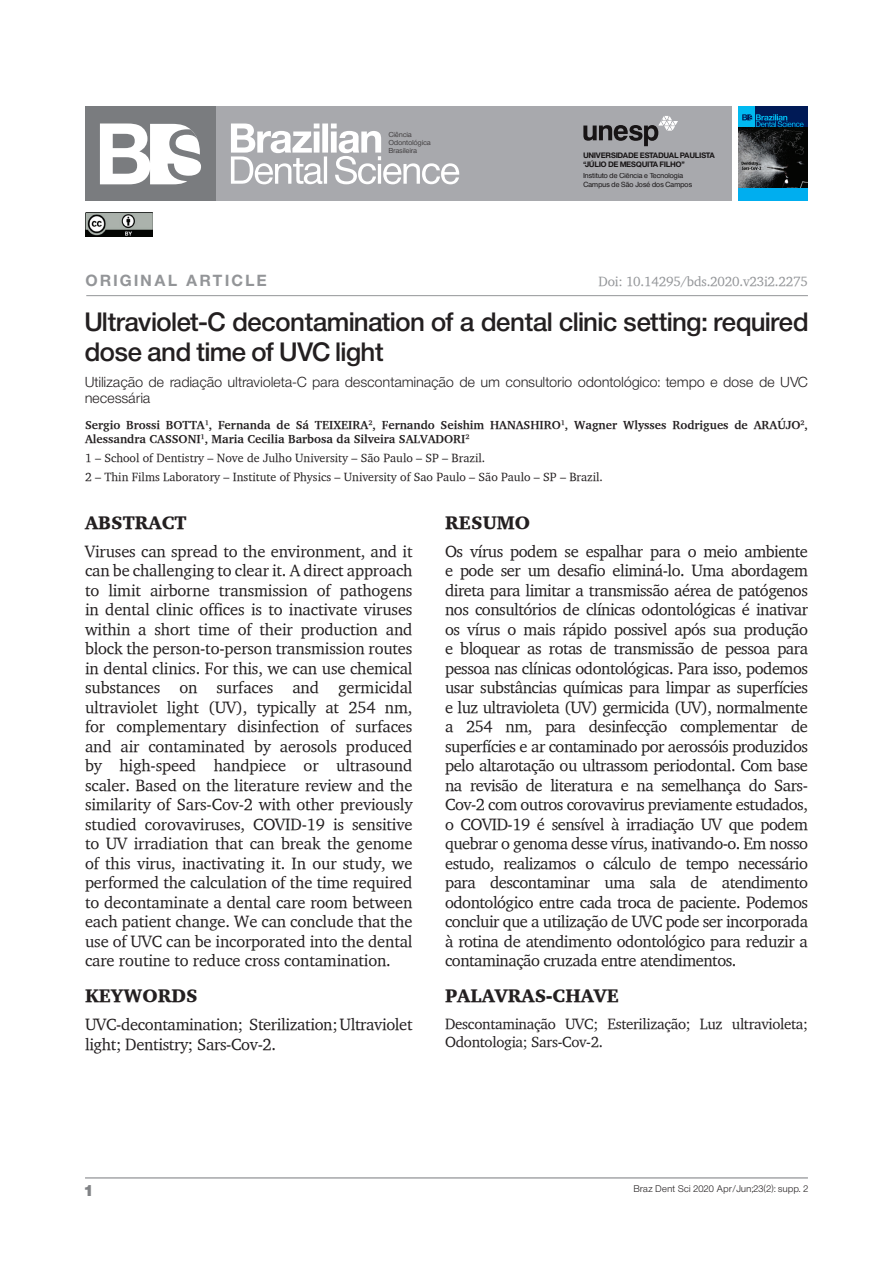
<style>
.page{position:relative;width:893px;height:1263px;background:#fff}
.page>*{position:absolute;margin:0;border:0;box-sizing:border-box;transform-origin:0 0}
.t1{font:24.75px/29.7px "Sh Europa Nr 2 Medium";letter-spacing:.02em;color:#231f20}
.t2{font:900 18.75px "Charter";color:#231f20}
.t3{font:16.5px/19.5px "Charter";letter-spacing:-.02em;color:#231f20;text-align:justify}
.t4{font:15px/18px "Charter";letter-spacing:-.02em;color:#231f20}
.t5{font:700 15px "Sh Europa Nr 2";letter-spacing:.2em;color:#939598}
.t6{font:15px "Sh Europa Nr 2 Ultra";color:#808285}
.t7{font:13.5px/16.2px "Sh Europa Nr 2 Light";letter-spacing:.03em;color:#231f20}
.t8{font:13.5px "Charter";letter-spacing:-.015em;color:#939598}
.t9{font:700 12px/14.4px "Charter";color:#231f20}
.t10{font:12px/18.6px "Charter";color:#231f20}
.t11{font:9px "Sh Europa Nr 2 Light";letter-spacing:.05em;color:#231f20}
.t12{font:700 7.35px/8.7px "Sh Europa Nr 2";letter-spacing:.025em;color:#231f20}
.t13{font:6.9px/8.2px "Sh Europa Nr 2";letter-spacing:.025em;color:#231f20}
.t14{font:6.75px/8.1px "Sh Europa Nr 2 Light";letter-spacing:.05em;color:#231f20}
</style>
<div class="page">
<hr style="left:85px;top:1177px;width:723px;height:1px;background:#808285">
<img style="left:738px;top:127px;width:70px;height:62px">
<hr style="left:86px;top:295px;width:722px;height:1px;background:#939598">
<div style="left:85px;top:106px;width:646px;height:95px;background:#a8a9ad"></div>
<svg style="left:583px;top:116px;width:95px;height:30px"></svg>
<svg style="left:231px;top:123px;width:228px;height:61px"></svg>
<div style="left:85px;top:106px;width:131px;height:95px;background:#7a7c7f"></div>
<svg style="left:100px;top:123px;width:101px;height:61px"></svg>
<img style="left:85px;top:213px;width:67px;height:23px">
<div style="left:738px;top:106px;width:70px;height:21px;background:#001a56"></div>
<div style="left:738px;top:189px;width:70px;height:12px;background:#00aeef"></div>
<div style="left:738px;top:106px;width:16px;height:21px;background:#00baf1"></div>
<svg style="left:742px;top:114px;width:62px;height:13px"></svg>
<p class="t14" style="left:389px;top:130px;width:43px">Ciência<br>Odontológica<br>Brasileira</p>
<p class="t12" style="left:583px;top:151px;width:133px">UNIVERSIDADE ESTADUAL PAULISTA “JÚLIO DE MESQUITA FILHO”</p>
<p class="t13" style="left:583px;top:172px;width:110px">Instituto de Ciência e Tecnologia<br>Campus de São José dos Campos</p>
<p class="t5" style="left:86px;top:272px;width:182px">ORIGINAL ARTICLE</p>
<h1 class="t1" style="left:85px;top:307px;width:724px">Ultraviolet-C decontamination of a dental clinic setting: required dose and time of UVC light</h1>
<p class="t7" style="left:85px;top:374px;width:724px">Utilização de radiação ultravioleta-C para descontaminação de um consultorio odontológico: tempo e dose de UVC necessária</p>
<p class="t9" style="left:85px;top:417px;width:724px">Sergio Brossi BOTTA<sup>1</sup>, Fernanda de Sá TEIXEIRA<sup>2</sup>, Fernando Seishim HANASHIRO<sup>1</sup>, Wagner Wlysses Rodrigues de ARAÚJO<sup>2</sup>,<br>Alessandra CASSONI<sup>1</sup>, Maria Cecilia Barbosa da Silveira SALVADORI<sup>2</sup></p>
<p class="t10" style="left:85px;top:448px;width:519px">1 – School of Dentistry – Nove de Julho University – São Paulo – SP – Brazil.<br>2 – Thin Films Laboratory – Institute of Physics – University of Sao Paulo – São Paulo – SP – Brazil.</p>
<p class="t8" style="left:598px;top:273px;width:211px">Doi: 10.14295/bds.2020.v23i2.2275</p>
<p class="t2" style="left:85px;top:511px;width:103px">ABSTRACT</p>
<p class="t3" style="left:85px;top:541px;width:329px">Viruses can spread to the environment, and it can be challenging to clear it. A direct approach to limit airborne transmission of pathogens in dental clinic offices is to inactivate viruses within a short time of their production and block the person-to-person transmission routes in dental clinics. For this, we can use chemical substances on surfaces and germicidal ultraviolet light (UV), typically at 254 nm, for complementary disinfection of surfaces and air contaminated by aerosols produced by high-speed handpiece or ultrasound scaler. Based on the literature review and the similarity of Sars-Cov-2 with other previously studied corovaviruses, COVID-19 is sensitive to UV irradiation that can break the genome of this virus, inactivating it. In our study, we performed the calculation of the time required to decontaminate a dental care room between each patient change. We can conclude that the use of UVC can be incorporated into the dental care routine to reduce cross contamination.</p>
<p class="t2" style="left:85px;top:984px;width:114px">KEYWORDS</p>
<p class="t3" style="left:85px;top:1015px;width:329px">UVC-decontamination; Sterilization;Ultraviolet light; Dentistry; Sars-Cov-2.</p>
<p class="t2" style="left:445px;top:511px;width:87px">RESUMO</p>
<p class="t3" style="left:445px;top:541px;width:364px">Os vírus podem se espalhar para o meio ambiente e pode ser um desafio eliminá-lo. Uma abordagem direta para limitar a transmissão aérea de patógenos nos consultórios de clínicas odontológicas é inativar os vírus o mais rápido possivel após sua produção e bloquear as rotas de transmissão de pessoa para pessoa nas clínicas odontológicas. Para isso, podemos usar substâncias químicas para limpar as superfícies e luz ultravioleta (UV) germicida (UV), normalmente a 254 nm, para desinfecção complementar de superfícies e ar contaminado por aerossóis produzidos pelo altarotação ou ultrassom periodontal. Com base na revisão de literatura e na semelhança do Sars-Cov-2 com outros corovavirus previamente estudados, o COVID-19 é sensível à irradiação UV que podem quebrar o genoma desse vírus, inativando-o. Em nosso estudo, realizamos o cálculo de tempo necessário para descontaminar uma sala de atendimento odontológico entre cada troca de paciente. Podemos concluir que a utilização de UVC pode ser incorporada à rotina de atendimento odontológico para reduzir a contaminação cruzada entre atendimentos.</p>
<p class="t2" style="left:445px;top:984px;width:176px">PALAVRAS-CHAVE</p>
<p class="t4" style="left:445px;top:1014px;width:364px">Descontaminação UVC; Esterilização; Luz ultravioleta;<br>Odontologia; Sars-Cov-2.</p>
<p class="t6" style="left:85px;top:1182px;width:8px">1</p>
<p class="t11" style="left:634px;top:1183px;width:175px">Braz Dent Sci 2020 Apr/Jun;23(2): supp. 2</p>
</div>
